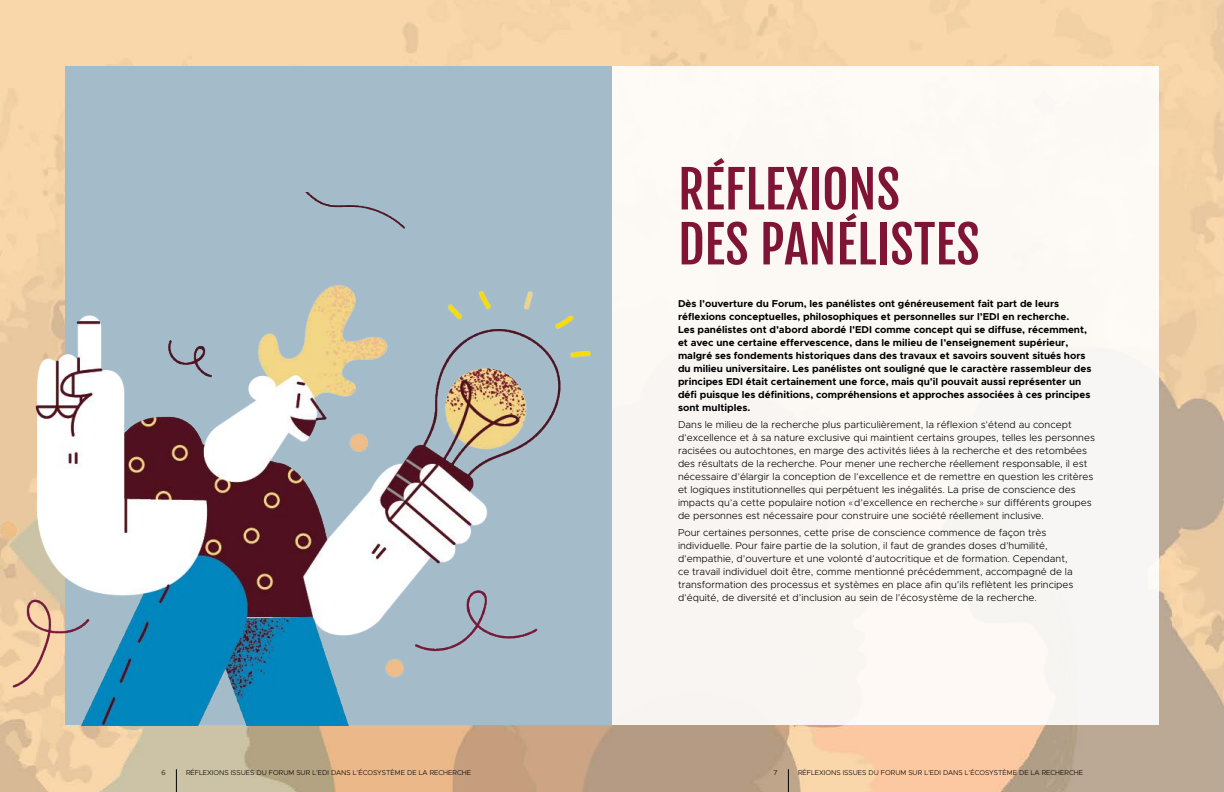
<style>
.page{position:relative;width:1224px;height:792px;background:#fff}
.page>*{position:absolute;margin:0;border:0;box-sizing:border-box;transform-origin:0 0}
.t1{font:51px/55px "Fjalla One";color:#7f1437}
.t2{font:300 10px/13px "Metropolis";color:#000}
.t3{font:700 10px/13px "Metropolis";color:#000}
.t4{font:300 7px "Metropolis";color:#000}
.s1{font-family:"Montserrat"}
</style>
<div class="page">
<img style="left:0;top:0;width:1224px;height:792px">
<div style="left:612px;top:66px;width:546px;height:660px;background:#fcf9f5"></div>
<div style="left:66px;top:66px;width:546px;height:660px;background:#a4bbca"></div>
<img style="left:0;top:192px;width:591px;height:533px">
<svg style="left:176px;top:769px;width:1px;height:23px"></svg>
<svg style="left:788px;top:769px;width:1px;height:23px"></svg>
<h1 class="t1" style="left:678px;top:162px;width:303px">RÉFLEXIONS<br>DES PANÉLISTES</h1>
<p class="t3" style="left:678px;top:297px;width:415px">Dès l’ouverture du Forum, les panélistes ont généreusement fait part de leurs réflexions conceptuelles, philosophiques et personnelles sur l’EDI en recherche.<br>Les panélistes ont d’abord abordé l’EDI comme concept qui se diffuse, récemment, et avec une certaine effervescence, dans le milieu de l’enseignement supérieur, malgré ses fondements historiques dans des travaux et savoirs souvent situés hors du milieu universitaire. Les panélistes ont souligné que le caractère rassembleur des principes EDI était certainement une force, mais qu’il pouvait aussi représenter un défi puisque les définitions, compréhensions et approches associées à ces principes sont multiples.</p>
<p class="t2" style="left:678px;top:418px;width:418px">Dans le milieu de la recherche plus particulièrement, la réflexion s’étend au concept d’excellence et à sa nature exclusive qui maintient certains groupes, telles les personnes racisées ou autochtones, en marge des activités liées à la recherche et des retombées des résultats de la recherche. Pour mener une recherche réellement responsable, il est nécessaire d’élargir la conception de l’excellence et de remettre en question les critères et logiques institutionnelles qui perpétuent les inégalités. La prise de conscience des impacts qu’a cette populaire notion <span class="s1">«</span>d’excellence en recherche <span class="s1">»</span> sur différents groupes de personnes est nécessaire pour construire une société réellement inclusive.</p>
<p class="t2" style="left:678px;top:526px;width:397px">Pour certaines personnes, cette prise de conscience commence de façon très individuelle. Pour faire partie de la solution, il faut de grandes doses d’humilité, d’empathie, d’ouverture et une volonté d’autocritique et de formation. Cependant, ce travail individuel doit être, comme mentionné précédemment, accompagné de la transformation des processus et systèmes en place afin qu’ils reflètent les principes d’équité, de diversité et d’inclusion au sein de l’écosystème de la recherche.</p>
<p class="t4" style="left:161px;top:768px;width:6px">6</p>
<p class="t4" style="left:186px;top:768px;width:287px">RÉFLEXIONS ISSUES DU FORUM SUR L’EDI DANS L’ÉCOSYSTÈME DE LA RECHERCHE</p>
<p class="t4" style="left:773px;top:768px;width:6px">7</p>
<p class="t4" style="left:798px;top:768px;width:287px">RÉFLEXIONS ISSUES DU FORUM SUR L’EDI DANS L’ÉCOSYSTÈME DE LA RECHERCHE</p>
</div>
